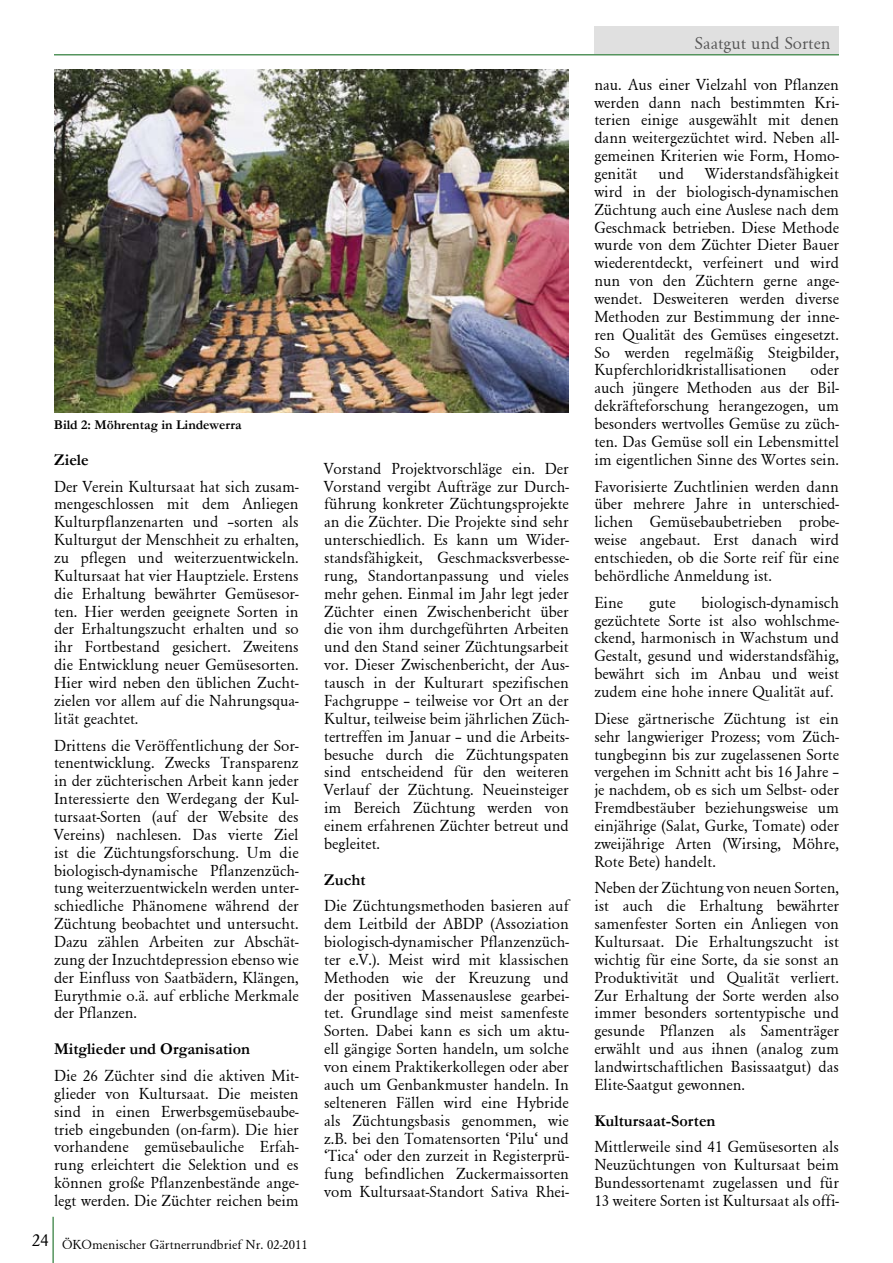
<style>
.page{position:relative;width:893px;height:1263px;background:#fff}
.page>*{position:absolute;margin:0;border:0;box-sizing:border-box;transform-origin:0 0}
.t1{font:18px "Garamond";color:#565656}
.t2{font:16.5px/17.9px "Garamond";color:#000;text-align:justify}
.t3{font:700 16.5px "Garamond";color:#000}
.t4{font:13.5px "Garamond";color:#000}
.t5{font:700 13.5px "Garamond";color:#000}
</style>
<div class="page">
<hr style="left:52px;top:1217px;width:2px;height:46px;background:#55945e">
<div style="left:594px;top:26px;width:245px;height:28px;background:#e0e0e0"></div>
<hr style="left:54px;top:54px;width:785px;height:2px;background:#55945e">
<img style="left:55px;top:70px;width:513px;height:342px">
<p class="t5" style="left:54px;top:416px;width:189px">Bild 2: Möhrentag in Lindewerra</p>
<p class="t3" style="left:54px;top:448px;width:36px">Ziele</p>
<p class="t2" style="left:54px;top:477px;width:246px">Der Verein Kultursaat hat sich zusam&shy;mengeschlossen mit dem Anliegen Kulturpflanzenarten und –sorten als Kulturgut der Menschheit zu erhalten, zu pflegen und weiterzuentwickeln.<br>Kultursaat hat vier Hauptziele. Erstens die Erhaltung bewährter Gemüsesor&shy;ten. Hier werden geeignete Sorten in der Erhaltungszucht erhalten und so ihr Fortbestand gesichert. Zweitens die Entwicklung neuer Gemüsesorten.<br>Hier wird neben den üblichen Zucht&shy;zielen vor allem auf die Nahrungsqua&shy;lität geachtet.</p>
<p class="t2" style="left:54px;top:736px;width:246px">Drittens die Veröffentlichung der Sor&shy;tenentwicklung. Zwecks Transparenz in der züchterischen Arbeit kann jeder Interessierte den Werdegang der Kul&shy;tursaat-Sorten (auf der Website des Vereins) nachlesen. Das vierte Ziel ist die Züchtungsforschung. Um die biologisch-dynamische Pflanzenzüch&shy;tung weiterzuentwickeln werden unter&shy;schiedliche Phänomene während der Züchtung beobachtet und untersucht.<br>Dazu zählen Arbeiten zur Abschät&shy;zung der Inzuchtdepression ebenso wie der Einfluss von Saatbädern, Klängen, Eurythmie o.ä. auf erbliche Merkmale der Pflanzen.</p>
<p class="t3" style="left:54px;top:1038px;width:198px">Mitglieder und Organisation</p>
<p class="t2" style="left:54px;top:1066px;width:246px">Die 26 Züchter sind die aktiven Mit&shy;glieder von Kultursaat. Die meisten sind in einen Erwerbsgemüsebaube&shy;trieb eingebunden (on-farm). Die hier vorhandene gemüsebauliche Erfah&shy;rung erleichtert die Selektion und es können große Pflanzenbestände ange&shy;legt werden. Die Züchter reichen beim</p>
<p class="t4" style="left:32px;top:1236px;width:277px"><sup>24</sup> ÖKOmenischer Gärtnerrundbrief Nr. 02-2011</p>
<p class="t2" style="left:324px;top:459px;width:246px">Vorstand Projektvorschläge ein. Der Vorstand vergibt Aufträge zur Durch&shy;führung konkreter Züchtungsprojekte an die Züchter. Die Projekte sind sehr unterschiedlich. Es kann um Wider&shy;standsfähigkeit, Geschmacksverbesse&shy;rung, Standortanpassung und vieles mehr gehen. Einmal im Jahr legt jeder Züchter einen Zwischenbericht über die von ihm durchgeführten Arbeiten und den Stand seiner Züchtungsarbeit vor. Dieser Zwischenbericht, der Aus&shy;tausch in der Kulturart spezifischen Fachgruppe – teilweise vor Ort an der Kultur, teilweise beim jährlichen Züch&shy;tertreffen im Januar – und die Arbeits&shy;besuche durch die Züchtungspaten sind entscheidend für den weiteren Verlauf der Züchtung. Neueinsteiger im Bereich Züchtung werden von einem erfahrenen Züchter betreut und begleitet.</p>
<p class="t3" style="left:324px;top:868px;width:43px">Zucht</p>
<p class="t2" style="left:324px;top:896px;width:246px">Die Züchtungsmethoden basieren auf dem Leitbild der ABDP (Assoziation biologisch-dynamischer Pflanzenzüch&shy;ter e.V.). Meist wird mit klassischen Methoden wie der Kreuzung und der positiven Massenauslese gearbei&shy;tet. Grundlage sind meist samenfeste Sorten. Dabei kann es sich um aktu&shy;ell gängige Sorten handeln, um solche von einem Praktikerkollegen oder aber auch um Genbankmuster handeln. In selteneren Fällen wird eine Hybride als Züchtungsbasis genommen, wie z.B. bei den Tomatensorten ‘Pilu‘ und ‘Tica‘ oder den zurzeit in Registerprü&shy;fung befindlichen Zuckermaissorten vom Kultursaat-Standort Sativa Rhei-</p>
<p class="t1" style="left:695px;top:32px;width:137px">Saatgut und Sorten</p>
<p class="t2" style="left:594px;top:75px;width:246px">nau. Aus einer Vielzahl von Pflanzen werden dann nach bestimmten Kri&shy;terien einige ausgewählt mit denen dann weitergezüchtet wird. Neben all&shy;gemeinen Kriterien wie Form, Homo&shy;genität</p>
<p class="t2" style="left:594px;top:164px;width:246px;text-indent:111px">Widerstandsfähigkeit wird in der biologisch-dynamischen Züchtung auch eine Auslese nach dem Geschmack betrieben. Diese Methode wurde von dem Züchter Dieter Bauer wiederentdeckt, verfeinert und wird nun von den Züchtern gerne ange&shy;wendet. Desweiteren werden diverse Methoden zur Bestimmung der inne&shy;ren Qualität des Gemüses eingesetzt.<br>So werden regelmäßig Steigbilder, Kupferchloridkristallisationen</p>
<p class="t2" style="left:658px;top:164px;width:27px">und</p>
<p class="t2" style="left:594px;top:361px;width:246px;text-indent:216px">oder auch jüngere Methoden aus der Bil&shy;dekräfteforschung herangezogen, um besonders wertvolles Gemüse zu züch&shy;ten. Das Gemüse soll ein Lebensmittel im eigentlichen Sinne des Wortes sein.</p>
<p class="t2" style="left:594px;top:477px;width:246px">Favorisierte Zuchtlinien werden dann über mehrere Jahre in unterschied&shy;lichen Gemüsebaubetrieben probe&shy;weise angebaut. Erst danach wird entschieden, ob die Sorte reif für eine behördliche Anmeldung ist.</p>
<p class="t2" style="left:594px;top:593px;width:30px">Eine</p>
<p class="t2" style="left:649px;top:593px;width:28px">gute</p>
<p class="t2" style="left:594px;top:593px;width:246px;text-indent:107px">biologisch-dynamisch gezüchtete Sorte ist also wohlschme&shy;ckend, harmonisch in Wachstum und Gestalt, gesund und widerstandsfähig, bewährt sich im Anbau und weist zudem eine hohe innere Qualität auf.</p>
<p class="t2" style="left:594px;top:709px;width:246px">Diese gärtnerische Züchtung ist ein sehr langwieriger Prozess; vom Züch&shy;tungbeginn bis zur zugelassenen Sorte vergehen im Schnitt acht bis 16 Jahre – je nachdem, ob es sich um Selbst- oder Fremdbestäuber beziehungsweise um einjährige (Salat, Gurke, Tomate) oder zweijährige Arten (Wirsing, Möhre, Rote Bete) handelt.</p>
<p class="t2" style="left:594px;top:879px;width:246px">Neben der Züchtung von neuen Sorten, ist auch die Erhaltung bewährter samenfester Sorten ein Anliegen von Kultursaat. Die Erhaltungszucht ist wichtig für eine Sorte, da sie sonst an Produktivität und Qualität verliert.<br>Zur Erhaltung der Sorte werden also immer besonders sortentypische und gesunde Pflanzen als Samenträger erwählt und aus ihnen (analog zum landwirtschaftlichen Basissaatgut) das Elite-Saatgut gewonnen.</p>
<p class="t3" style="left:594px;top:1109px;width:123px">Kultursaat-Sorten</p>
<p class="t2" style="left:594px;top:1138px;width:246px">Mittlerweile sind 41 Gemüsesorten als Neuzüchtungen von Kultursaat beim Bundessortenamt zugelassen und für 13 weitere Sorten ist Kultursaat als offi-</p>
</div>
